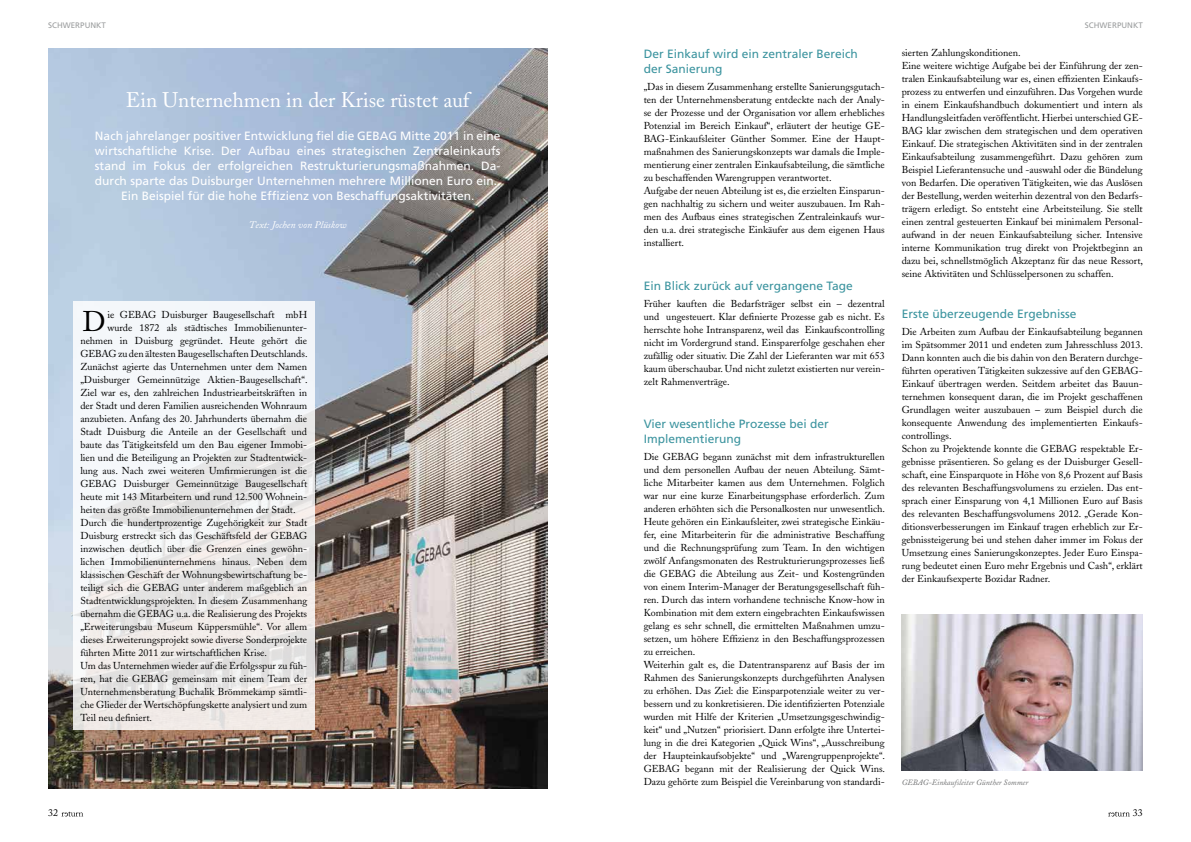
<style>
.page{position:relative;width:1191px;height:842px;background:#fff}
.page>*{position:absolute;margin:0;border:0;box-sizing:border-box;transform-origin:0 0}
.t1{font:28.3px "Adobe Caslon";color:#000}
.t2{font:21px "Adobe Caslon";color:#fff}
.t3{font:12px/15px "Frutiger";color:#fff;text-align:center}
.t4{font:12px/15px "Frutiger";color:#3c949f}
.t5{font:10px/13px "Adobe Caslon";color:#000}
.t6{font:italic 10px "Adobe Caslon";color:#fff}
.t7{font:italic 8px "Adobe Caslon";color:#707172}
.t8{font:8px "Frutiger";color:#9c9e9f}
</style>
<div class="page">
<svg style="left:62px;top:811px;width:21px;height:5px"></svg>
<svg style="left:1108px;top:811px;width:21px;height:5px"></svg>
<img style="left:48px;top:48px;width:499px;height:740px">
<svg style="left:74px;top:301px;width:241px;height:428px"></svg>
<img style="left:901px;top:614px;width:241px;height:156px">
<p class="t8" style="left:48px;top:21px;width:59px">SCHWERPUNKT</p>
<p class="t8" style="left:1085px;top:21px;width:59px">SCHWERPUNKT</p>
<h2 class="t2" style="left:126px;top:87px;width:345px">Ein Unternehmen in der Krise rüstet auf</h2>
<p class="t3" style="left:95px;top:128px;width:407px">Nach jahrelanger positiver Entwicklung fiel die GEBAG Mitte 2011 in eine wirtschaftliche Krise. Der Aufbau eines strategischen Zentraleinkaufs stand im Fokus der erfolgreichen Restrukturierungsmaßnahmen. Da&shy;durch sparte das Duisburger Unternehmen mehrere Millionen Euro ein..<br>Ein Beispiel für die hohe Effizienz von Beschaffungsaktivitäten.</p>
<p class="t6" style="left:249px;top:219px;width:99px">Text: Jochen von Plüskow</p>
<h1 class="t1" style="left:82px;top:304px;width:24px">D</h1>
<p class="t5" style="left:108px;top:308px;width:201px">ie GEBAG Duisburger Baugesellschaft mbH</p>
<p class="t5" style="left:108px;top:321px;width:201px">wurde 1872 als städtisches Immobilienunter-</p>
<p class="t5" style="left:80px;top:334px;width:228px">nehmen in Duisburg gegründet. Heute gehört die</p>
<p class="t5" style="left:80px;top:347px;width:229px">GEBAG zu den ältesten Baugesellschaften Deutschlands.</p>
<p class="t5" style="left:80px;top:360px;width:228px">Zunächst agierte das Unternehmen unter dem Namen</p>
<p class="t5" style="left:80px;top:373px;width:229px">„Duisburger Gemeinnützige Aktien-Baugesellschaft“.</p>
<p class="t5" style="left:80px;top:386px;width:228px">Ziel war es, den zahlreichen Industriearbeitskräften in</p>
<p class="t5" style="left:80px;top:399px;width:228px">der Stadt und deren Familien ausreichenden Wohnraum</p>
<p class="t5" style="left:80px;top:412px;width:228px">anzubieten. Anfang des 20. Jahrhunderts übernahm die</p>
<p class="t5" style="left:80px;top:425px;width:228px">Stadt Duisburg die Anteile an der Gesellschaft und</p>
<p class="t5" style="left:80px;top:438px;width:228px">baute das Tätigkeitsfeld um den Bau eigener Immobi-</p>
<p class="t5" style="left:80px;top:451px;width:228px">lien und die Beteiligung an Projekten zur Stadtentwick-</p>
<p class="t5" style="left:80px;top:464px;width:228px">lung aus. Nach zwei weiteren Umfirmierungen ist die</p>
<p class="t5" style="left:80px;top:477px;width:228px">GEBAG Duisburger Gemeinnützige Baugesellschaft</p>
<p class="t5" style="left:80px;top:490px;width:228px">heute mit 143 Mitarbeitern und rund 12.500 Wohnein-</p>
<p class="t5" style="left:80px;top:503px;width:217px">heiten das größte Immobilienunternehmen der Stadt.</p>
<p class="t5" style="left:80px;top:516px;width:228px">Durch die hundertprozentige Zugehörigkeit zur Stadt</p>
<p class="t5" style="left:80px;top:529px;width:228px">Duisburg erstreckt sich das Geschäftsfeld der GEBAG</p>
<p class="t5" style="left:80px;top:542px;width:228px">inzwischen deutlich über die Grenzen eines gewöhn-</p>
<p class="t5" style="left:80px;top:555px;width:228px">lichen Immobilienunternehmens hinaus. Neben dem</p>
<p class="t5" style="left:80px;top:568px;width:228px">klassischen Geschäft der Wohnungsbewirtschaftung be-</p>
<p class="t5" style="left:80px;top:581px;width:228px">teiligt sich die GEBAG unter anderem maßgeblich an</p>
<p class="t5" style="left:80px;top:594px;width:228px">Stadtentwicklungsprojekten. In diesem Zusammenhang</p>
<p class="t5" style="left:80px;top:607px;width:228px">übernahm die GEBAG u.a. die Realisierung des Projekts</p>
<p class="t5" style="left:80px;top:620px;width:228px">„Erweiterungsbau Museum Küppersmühle“. Vor allem</p>
<p class="t5" style="left:80px;top:633px;width:228px">dieses Erweiterungsprojekt sowie diverse Sonderprojekte</p>
<p class="t5" style="left:80px;top:646px;width:188px">führten Mitte 2011 zur wirtschaftlichen Krise.</p>
<p class="t5" style="left:80px;top:659px;width:228px">Um das Unternehmen wieder auf die Erfolgsspur zu füh-</p>
<p class="t5" style="left:80px;top:672px;width:228px">ren, hat die GEBAG gemeinsam mit einem Team der</p>
<p class="t5" style="left:80px;top:685px;width:228px">Unternehmensberatung Buchalik Brömmekamp sämtli-</p>
<p class="t5" style="left:80px;top:698px;width:228px">che Glieder der Wertschöpfungskette analysiert und zum</p>
<p class="t5" style="left:80px;top:711px;width:73px">Teil neu definiert.</p>
<p class="t4" style="left:643px;top:46px;width:216px">Der Einkauf wird ein zentraler Bereich der Sanierung</p>
<p class="t5" style="left:643px;top:80px;width:242px">„Das in diesem Zusammenhang erstellte Sanierungsgutach&shy;ten der Unternehmensberatung entdeckte nach der Analy&shy;se der Prozesse und der Organisation vor allem erhebliches Potenzial im Bereich Einkauf“, erläutert der heutige GE-BAG-Einkaufsleiter Günther Sommer. Eine der Haupt&shy;maßnahmen des Sanierungskonzepts war damals die Imple&shy;mentierung einer zentralen Einkaufsabteilung, die sämtliche zu beschaffenden Warengruppen verantwortet.<br>Aufgabe der neuen Abteilung ist es, die erzielten Einsparun&shy;gen nachhaltig zu sichern und weiter auszubauen. Im Rah&shy;men des Aufbaus eines strategischen Zentraleinkaufs wur&shy;den u.a. drei strategische Einkäufer aus dem eigenen Haus installiert.</p>
<p class="t4" style="left:643px;top:278px;width:211px">Ein Blick zurück auf vergangene Tage</p>
<p class="t5" style="left:643px;top:297px;width:242px;text-align:justify">Früher kauften die Bedarfsträger selbst ein – dezentral und ungesteuert. Klar definierte Prozesse gab es nicht. Es herrschte hohe Intransparenz, weil das Einkaufscontrolling nicht im Vordergrund stand. Einsparerfolge geschahen eher zufällig oder situativ. Die Zahl der Lieferanten war mit 653 kaum überschaubar. Und nicht zuletzt existierten nur verein&shy;zelt Rahmenverträge.</p>
<p class="t4" style="left:643px;top:416px;width:187px">Vier wesentliche Prozesse bei der<br>Implementierung</p>
<p class="t5" style="left:643px;top:450px;width:243px">Die GEBAG begann zunächst mit dem infrastrukturellen und dem personellen Aufbau der neuen Abteilung. Sämt&shy;liche Mitarbeiter kamen aus dem Unternehmen. Folglich war nur eine kurze Einarbeitungsphase erforderlich. Zum anderen erhöhten sich die Personalkosten nur unwesentlich.<br>Heute gehören ein Einkaufsleiter, zwei strategische Einkäu&shy;fer, eine Mitarbeiterin für die administrative Beschaffung und die Rechnungsprüfung zum Team. In den wichtigen zwölf Anfangsmonaten des Restrukturierungsprozesses ließ die GEBAG die Abteilung aus Zeit- und Kostengründen von einem Interim-Manager der Beratungsgesellschaft füh&shy;ren. Durch das intern vorhandene technische Know-how in Kombination mit dem extern eingebrachten Einkaufswissen gelang es sehr schnell, die ermittelten Maßnahmen umzu&shy;setzen, um höhere Effizienz in den Beschaffungsprozessen zu erreichen.<br>Weiterhin galt es, die Datentransparenz auf Basis der im Rahmen des Sanierungskonzepts durchgeführten Analysen zu erhöhen. Das Ziel: die Einsparpotenziale weiter zu ver&shy;bessern und zu konkretisieren. Die identifizierten Potenziale wurden mit Hilfe der Kriterien „Umsetzungsgeschwindig&shy;keit“ und „Nutzen“ priorisiert. Dann erfolgte ihre Untertei&shy;lung in die drei Kategorien „Quick Wins“, „Ausschreibung der Haupteinkaufsobjekte“ und „Warengruppenprojekte“.<br>GEBAG begann mit der Realisierung der Quick Wins.<br>Dazu gehörte zum Beispiel die Vereinbarung von standardi-</p>
<p class="t5" style="left:901px;top:46px;width:243px">sierten Zahlungskonditionen.<br>Eine weitere wichtige Aufgabe bei der Einführung der zen&shy;tralen Einkaufsabteilung war es, einen effizienten Einkaufs&shy;prozess zu entwerfen und einzuführen. Das Vorgehen wurde in einem Einkaufshandbuch dokumentiert und intern als Handlungsleitfaden veröffentlicht. Hierbei unterschied GE-BAG klar zwischen dem strategischen und dem operativen Einkauf. Die strategischen Aktivitäten sind in der zentralen Einkaufsabteilung zusammengeführt. Dazu gehören zum Beispiel Lieferantensuche und -auswahl oder die Bündelung von Bedarfen. Die operativen Tätigkeiten, wie das Auslösen der Bestellung, werden weiterhin dezentral von den Bedarfs&shy;trägern erledigt. So entsteht eine Arbeitsteilung. Sie stellt einen zentral gesteuerten Einkauf bei minimalem Personal&shy;aufwand in der neuen Einkaufsabteilung sicher. Intensive interne Kommunikation trug direkt von Projektbeginn an dazu bei, schnellstmöglich Akzeptanz für das neue Ressort, seine Aktivitäten und Schlüsselpersonen zu schaffen.</p>
<p class="t4" style="left:901px;top:306px;width:176px">Erste überzeugende Ergebnisse</p>
<p class="t5" style="left:901px;top:325px;width:243px">Die Arbeiten zum Aufbau der Einkaufsabteilung begannen im Spätsommer 2011 und endeten zum Jahresschluss 2013.<br>Dann konnten auch die bis dahin von den Beratern durchge&shy;führten operativen Tätigkeiten sukzessive auf den GEBAG-Einkauf übertragen werden. Seitdem arbeitet das Bauun&shy;ternehmen konsequent daran, die im Projekt geschaffenen Grundlagen weiter auszubauen – zum Beispiel durch die konsequente Anwendung des implementierten Einkaufs&shy;controllings.<br>Schon zu Projektende konnte die GEBAG respektable Er&shy;gebnisse präsentieren. So gelang es der Duisburger Gesell&shy;schaft, eine Einsparquote in Höhe von 8,6 Prozent auf Basis des relevanten Beschaffungsvolumens zu erzielen. Das ent&shy;sprach einer Einsparung von 4,1 Millionen Euro auf Basis des relevanten Beschaffungsvolumens 2012. „Gerade Kon&shy;ditionsverbesserungen im Einkauf tragen erheblich zur Er&shy;gebnissteigerung bei und stehen daher immer im Fokus der Umsetzung eines Sanierungskonzeptes. Jeder Euro Einspa&shy;rung bedeutet einen Euro mehr Ergebnis und Cash“, erklärt der Einkaufsexperte Bozidar Radner.</p>
<p class="t7" style="left:901px;top:777px;width:128px">GEBAG-Einkaufsleiter Günther Sommer</p>
<p class="t5" style="left:48px;top:807px;width:11px">32</p>
<p class="t5" style="left:1132px;top:807px;width:11px">33</p>
</div>
